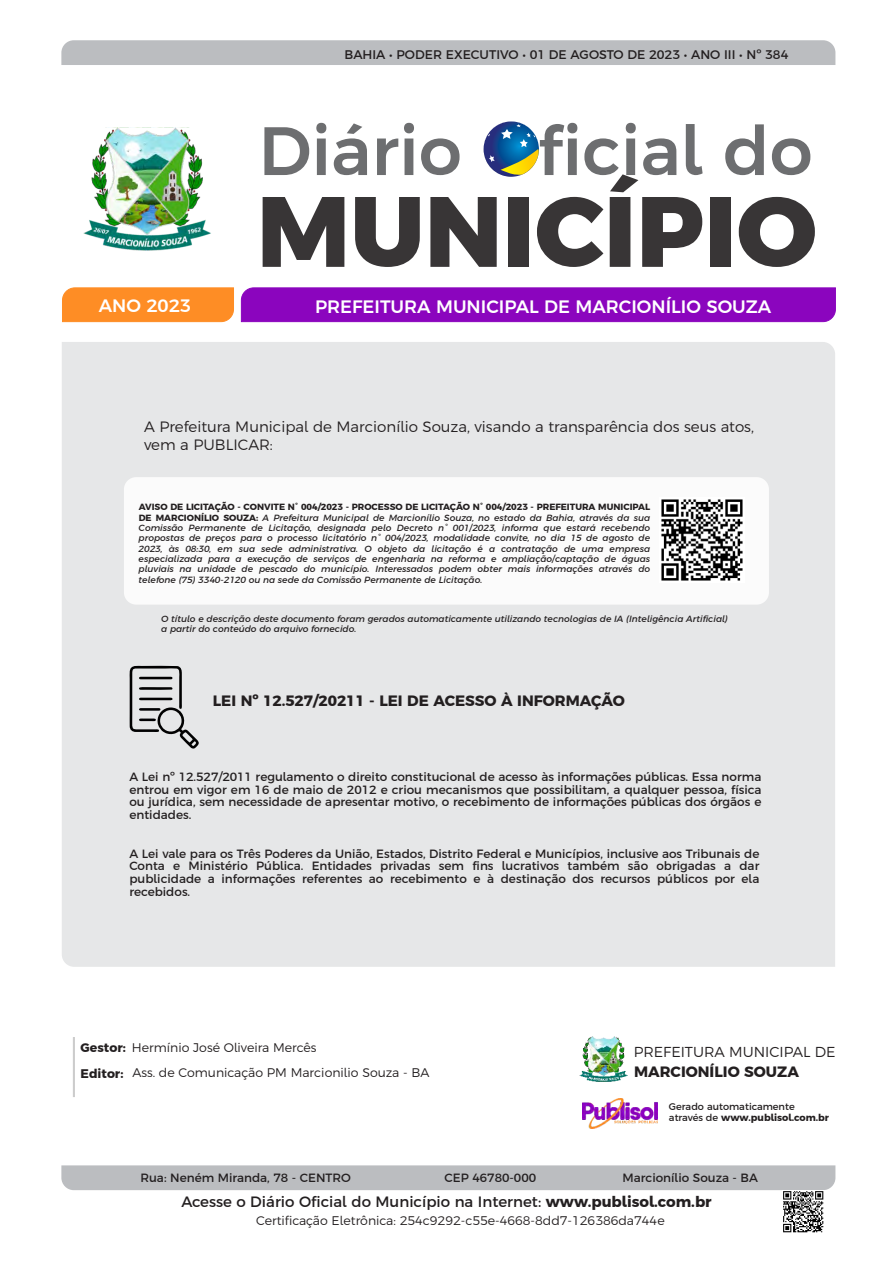
<style>
.page{position:relative;width:893px;height:1263px;background:#fff}
.page>*{position:absolute;margin:0;border:0;box-sizing:border-box;transform-origin:0 0}
.t1{font:800 99.6px "Argentum Sans";color:#383536}
.t2{font:500 68.25px "Argentum Sans";color:#6d6e70}
.t3{font:500 18px "Argentum Sans";color:#fff}
.t4{font:300 15px/17.2px "Argentum Sans";color:#231f20}
.t5{font:15px "Argentum Sans";color:#231f20}
.t6{font:700 15px "Argentum Sans";color:#231f20}
.t7{font:300 14.4px "Argentum Sans";color:#231f20}
.t8{font:300 12.45px "Argentum Sans";color:#231f20}
.t9{font:12.45px "Argentum Sans";color:#231f20}
.t10{font:700 12.45px/26.2px "Argentum Sans";color:#231f20}
.t11{font:12px/12.6px "Argentum Sans";color:#231f20;text-align:justify}
.t12{font:9.75px/10.2px "Argentum Sans";color:#231f20}
.t13{font:italic 9px/10.4px "Argentum Sans";color:#231f20;text-align:justify}
.s1{font-weight:700;font-style:normal}
.s2{font-weight:700}
</style>
<div class="page">
<div style="left:61px;top:40px;width:774px;height:25px;background:#bbbdc0"></div>
<div style="left:61px;top:1165px;width:774px;height:25px;background:#bbbdc0"></div>
<div style="left:62px;top:342px;width:773px;height:625px;background:#e6e7e8"></div>
<div style="left:73px;top:1037px;width:2px;height:60px;background:#a7a9ac;border:1px solid #ccc"></div>
<div style="left:124px;top:477px;width:645px;height:128px;background:#fbfbfb;border-radius:12px"></div>
<svg style="left:484px;top:121px;width:55px;height:56px"></svg>
<div style="left:241px;top:287px;width:595px;height:35px;background:#8b05be"></div>
<div style="left:62px;top:287px;width:172px;height:35px;background:#fe8d25"></div>
<svg style="left:129px;top:665px;width:72px;height:84px;background:#babbbc"></svg>
<img style="left:83px;top:127px;width:128px;height:124px">
<img style="left:579px;top:1036px;width:49px;height:46px">
<img style="left:583px;top:1098px;width:74px;height:30px">
<img style="left:661px;top:499px;width:82px;height:82px">
<img style="left:783px;top:1191px;width:41px;height:42px">
<h3 class="t9" style="left:344px;top:47px;width:445px">BAHIA • PODER EXECUTIVO • 01 DE AGOSTO DE 2023 • ANO III • Nº 384</h3>
<h2 class="t2" style="left:259px;top:109px;width:555px">Diário Oficial do</h2>
<h1 class="t1" style="left:257px;top:169px;width:562px">MUNICÍPIO</h1>
<h3 class="t3" style="left:99px;top:295px;width:94px">ANO 2023</h3>
<h3 class="t3" style="left:315px;top:295px;width:458px">PREFEITURA MUNICIPAL DE MARCIONÍLIO SOUZA</h3>
<h3 class="t4" style="left:144px;top:418px;width:611px">A Prefeitura Municipal de Marcionílio Souza, visando a transparência dos seus atos, vem a PUBLICAR:</h3>
<p class="t13" style="left:139px;top:503px;width:513px"><span class="s1">AVISO DE LICITAÇÃO - CONVITE N° 004/2023 - PROCESSO DE LICITAÇÃO N° 004/2023 - PREFEITURA MUNICIPAL DE MARCIONÍLIO SOUZA:</span> A Prefeitura Municipal de Marcionílio Souza, no estado da Bahia, através da sua Comissão Permanente de Licitação, designada pelo Decreto n° 001/2023, informa que estará recebendo propostas de preços para o processo licitatório n° 004/2023, modalidade convite, no dia 15 de agosto de 2023, às 08:30, em sua sede administrativa. O objeto da licitação é a contratação de uma empresa especializada para a execução de serviços de engenharia na reforma e ampliação/captação de águas pluviais na unidade de pescado do município. Interessados podem obter mais informações através do telefone (75) 3340-2120 ou na sede da Comissão Permanente de Licitação.</p>
<p class="t13" style="left:161px;top:614px;width:568px">O título e descrição deste documento foram gerados automaticamente utilizando tecnologias de IA (Inteligência Artificial) a partir do conteúdo do arquivo fornecido.</p>
<h3 class="t6" style="left:213px;top:691px;width:413px">LEI Nº 12.527/20211 - LEI DE ACESSO À INFORMAÇÃO</h3>
<p class="t11" style="left:129px;top:770px;width:633px">A Lei nº 12.527/2011 regulamento o direito constitucional de acesso às informações públicas. Essa norma entrou em vigor em 16 de maio de 2012 e criou mecanismos que possibilitam, a qualquer pessoa, física ou jurídica, sem necessidade de apresentar motivo, o recebimento de informações públicas dos órgãos e entidades.</p>
<p class="t11" style="left:129px;top:847px;width:631px">A Lei vale para os Três Poderes da União, Estados, Distrito Federal e Municípios, inclusive aos Tribunais de Conta e Ministério Pública. Entidades privadas sem fins lucrativos também são obrigadas a dar publicidade a informações referentes ao recebimento e à destinação dos recursos públicos por ela recebidos.</p>
<h3 class="t8" style="left:132px;top:1040px;width:186px">Hermínio José Oliveira Mercês</h3>
<h3 class="t10" style="left:81px;top:1034px;width:47px">Gestor:<br>Editor:</h3>
<h3 class="t8" style="left:132px;top:1065px;width:299px">Ass. de Comunicação PM Marcionilio Souza - BA</h3>
<h3 class="t7" style="left:634px;top:1043px;width:203px">PREFEITURA MUNICIPAL DE</h3>
<h3 class="t6" style="left:634px;top:1062px;width:166px">MARCIONÍLIO SOUZA</h3>
<p class="t12" style="left:669px;top:1102px;width:162px">Gerado automaticamente através de <span class="s2">www.publisol.com.br</span></p>
<h3 class="t11" style="left:140px;top:1171px;width:212px">Rua: Neném Miranda, 78 - CENTRO</h3>
<h3 class="t11" style="left:445px;top:1171px;width:93px">CEP 46780-000</h3>
<h3 class="t11" style="left:623px;top:1171px;width:137px">Marcionílio Souza - BA</h3>
<h3 class="t5" style="left:181px;top:1193px;width:532px">Acesse o Diário Oficial do Município na Internet: <span class="s2">www.publisol.com.br</span></h3>
<h3 class="t8" style="left:256px;top:1213px;width:410px">Certificação Eletrônica: 254c9292-c55e-4668-8dd7-126386da744e</h3>
</div>
